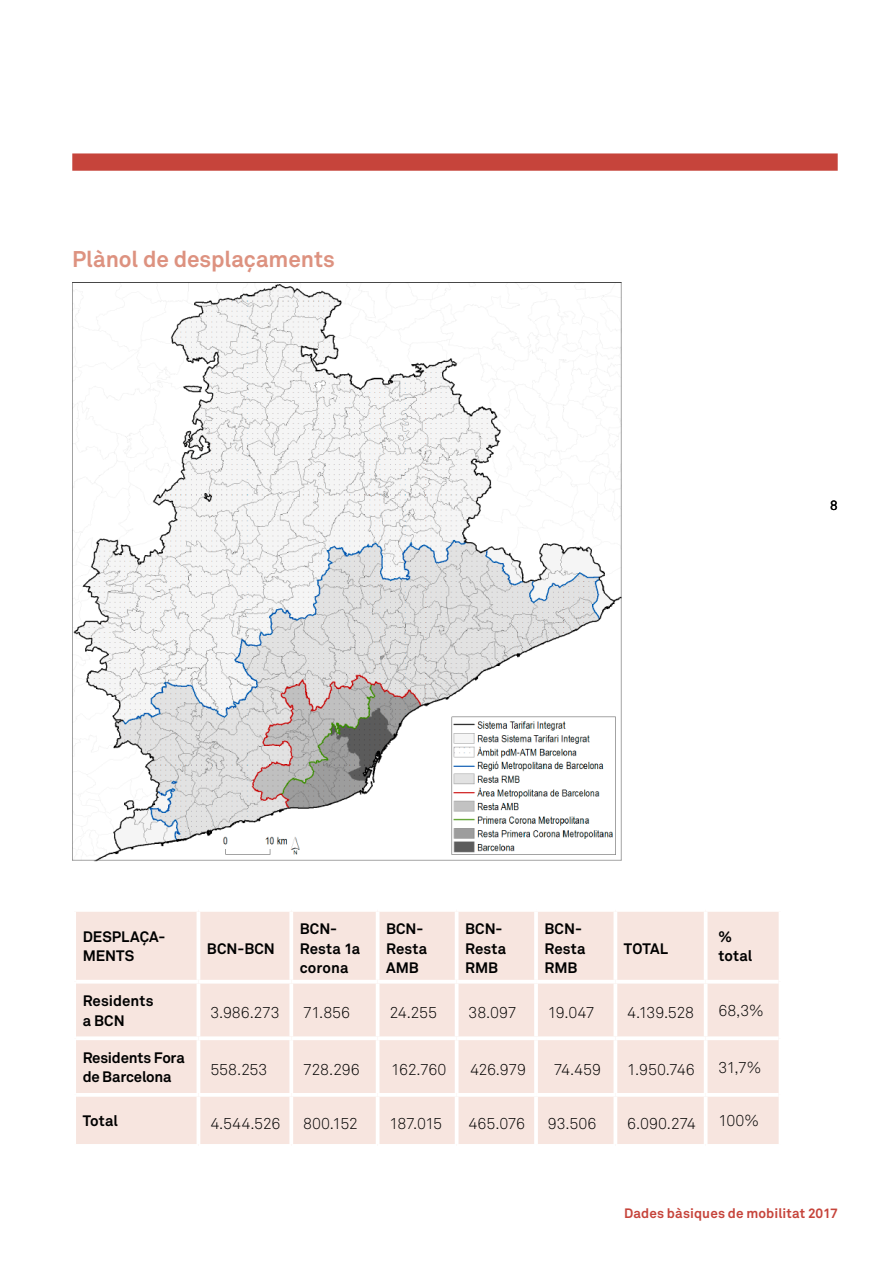
<style>
.page{position:relative;width:893px;height:1263px;background:#fff}
.page>*{position:absolute;margin:0;border:0;box-sizing:border-box;transform-origin:0 0}
.Subtítols{font:700 22.5px "Akkurat";letter-spacing:-.005em;color:#dd9280}
.PARAGRAF_TEXT{font:300 15.75px "Akkurat";letter-spacing:-.02em;color:#000}
.PARAGRAF_TEXT-2{font:700 15px/19.5px "Akkurat";color:#000}
.t1{font:700 13.5px "Akkurat";letter-spacing:.005em;color:#c6443b}
.t2{font:13.5px "Akkurat";color:#000}
</style>
<div class="page">
<div style="left:72px;top:153px;width:766px;height:18px;background:#c6443b"></div>
<div style="left:76px;top:912px;width:703px;height:232px;background:#f7e5df"></div>
<hr style="left:197px;top:912px;width:3px;height:68px;background:#fff">
<hr style="left:76px;top:980px;width:122px;height:3px;background:#fff">
<hr style="left:198px;top:980px;width:93px;height:3px;background:#fff">
<hr style="left:197px;top:983px;width:3px;height:53px;background:#fff">
<hr style="left:291px;top:980px;width:87px;height:3px;background:#fff">
<hr style="left:378px;top:980px;width:79px;height:3px;background:#fff">
<hr style="left:457px;top:980px;width:79px;height:3px;background:#fff">
<hr style="left:536px;top:980px;width:79px;height:3px;background:#fff">
<hr style="left:615px;top:980px;width:91px;height:3px;background:#fff">
<hr style="left:706px;top:980px;width:73px;height:3px;background:#fff">
<svg style="left:76px;top:1036px;width:122px;height:4px"></svg>
<svg style="left:198px;top:1036px;width:93px;height:4px"></svg>
<hr style="left:197px;top:1040px;width:3px;height:53px;background:#fff">
<svg style="left:291px;top:1036px;width:87px;height:4px"></svg>
<svg style="left:378px;top:1036px;width:79px;height:4px"></svg>
<svg style="left:457px;top:1036px;width:79px;height:4px"></svg>
<svg style="left:536px;top:1036px;width:79px;height:4px"></svg>
<svg style="left:615px;top:1036px;width:91px;height:4px"></svg>
<svg style="left:706px;top:1036px;width:73px;height:4px"></svg>
<hr style="left:76px;top:1093px;width:122px;height:4px;background:#fff">
<hr style="left:198px;top:1093px;width:93px;height:4px;background:#fff">
<hr style="left:197px;top:1097px;width:3px;height:47px;background:#fff">
<hr style="left:291px;top:1093px;width:87px;height:4px;background:#fff">
<hr style="left:378px;top:1093px;width:79px;height:4px;background:#fff">
<hr style="left:457px;top:1093px;width:79px;height:4px;background:#fff">
<hr style="left:536px;top:1093px;width:79px;height:4px;background:#fff">
<hr style="left:615px;top:1093px;width:91px;height:4px;background:#fff">
<hr style="left:706px;top:1093px;width:73px;height:4px;background:#fff">
<svg style="left:289px;top:912px;width:4px;height:68px"></svg>
<hr style="left:376px;top:912px;width:3px;height:68px;background:#fff">
<hr style="left:455px;top:912px;width:3px;height:68px;background:#fff">
<hr style="left:534px;top:912px;width:4px;height:68px;background:#fff">
<svg style="left:613px;top:912px;width:4px;height:68px"></svg>
<hr style="left:704px;top:912px;width:3px;height:68px;background:#fff">
<svg style="left:289px;top:983px;width:4px;height:53px"></svg>
<hr style="left:376px;top:983px;width:3px;height:53px;background:#fff">
<hr style="left:455px;top:983px;width:3px;height:53px;background:#fff">
<hr style="left:534px;top:983px;width:4px;height:53px;background:#fff">
<svg style="left:613px;top:983px;width:4px;height:53px"></svg>
<hr style="left:704px;top:983px;width:3px;height:53px;background:#fff">
<svg style="left:289px;top:1040px;width:4px;height:53px"></svg>
<hr style="left:376px;top:1040px;width:3px;height:53px;background:#fff">
<hr style="left:455px;top:1040px;width:3px;height:53px;background:#fff">
<hr style="left:534px;top:1040px;width:4px;height:53px;background:#fff">
<svg style="left:613px;top:1040px;width:4px;height:53px"></svg>
<hr style="left:704px;top:1040px;width:3px;height:53px;background:#fff">
<svg style="left:289px;top:1097px;width:4px;height:47px"></svg>
<hr style="left:376px;top:1097px;width:3px;height:47px;background:#fff">
<hr style="left:455px;top:1097px;width:3px;height:47px;background:#fff">
<hr style="left:534px;top:1097px;width:4px;height:47px;background:#fff">
<svg style="left:613px;top:1097px;width:4px;height:47px"></svg>
<hr style="left:704px;top:1097px;width:3px;height:47px;background:#fff">
<img style="left:72px;top:282px;width:550px;height:579px">
<p class="Subtítols" style="left:72px;top:245px;width:264px">Plànol de desplaçaments</p>
<p class="t2" style="left:830px;top:497px;width:9px">8</p>
<p class="PARAGRAF_TEXT-2" style="left:83px;top:927px;width:84px">DESPLAÇA-<br>MENTS</p>
<p class="PARAGRAF_TEXT-2" style="left:207px;top:939px;width:69px">BCN-BCN</p>
<p class="PARAGRAF_TEXT-2" style="left:300px;top:919px;width:62px">BCN-<br>Resta 1a corona</p>
<p class="PARAGRAF_TEXT-2" style="left:386px;top:919px;width:43px">BCN-<br>Resta<br>AMB</p>
<p class="PARAGRAF_TEXT-2" style="left:465px;top:919px;width:43px">BCN-<br>Resta<br>RMB</p>
<p class="PARAGRAF_TEXT-2" style="left:544px;top:919px;width:43px">BCN-<br>Resta<br>RMB</p>
<p class="PARAGRAF_TEXT-2" style="left:624px;top:939px;width:46px">TOTAL</p>
<p class="PARAGRAF_TEXT-2" style="left:718px;top:927px;width:35px">% total</p>
<p class="PARAGRAF_TEXT-2" style="left:83px;top:991px;width:72px">Residents a BCN</p>
<p class="PARAGRAF_TEXT" style="left:210px;top:1003px;width:71px">3.986.273</p>
<p class="PARAGRAF_TEXT" style="left:303px;top:1003px;width:48px">71.856</p>
<p class="PARAGRAF_TEXT" style="left:389px;top:1003px;width:49px">24.255</p>
<p class="PARAGRAF_TEXT" style="left:469px;top:1003px;width:50px">38.097</p>
<p class="PARAGRAF_TEXT" style="left:548px;top:1003px;width:48px">19.047</p>
<p class="PARAGRAF_TEXT" style="left:627px;top:1003px;width:68px">4.139.528</p>
<p class="PARAGRAF_TEXT" style="left:718px;top:1001px;width:47px">68,3%</p>
<p class="PARAGRAF_TEXT-2" style="left:83px;top:1048px;width:104px">Residents Fora de Barcelona</p>
<p class="PARAGRAF_TEXT" style="left:210px;top:1060px;width:59px">558.253</p>
<p class="PARAGRAF_TEXT" style="left:303px;top:1060px;width:58px">728.296</p>
<p class="PARAGRAF_TEXT" style="left:391px;top:1060px;width:57px">162.760</p>
<p class="PARAGRAF_TEXT" style="left:470px;top:1060px;width:57px">426.979</p>
<p class="PARAGRAF_TEXT" style="left:554px;top:1060px;width:49px">74.459</p>
<p class="PARAGRAF_TEXT" style="left:627px;top:1060px;width:69px">1.950.746</p>
<p class="PARAGRAF_TEXT" style="left:718px;top:1058px;width:45px">31,7%</p>
<p class="PARAGRAF_TEXT-2" style="left:83px;top:1111px;width:37px">Total</p>
<p class="PARAGRAF_TEXT" style="left:210px;top:1114px;width:71px">4.544.526</p>
<p class="PARAGRAF_TEXT" style="left:303px;top:1114px;width:56px">800.152</p>
<p class="PARAGRAF_TEXT" style="left:389px;top:1114px;width:54px">187.015</p>
<p class="PARAGRAF_TEXT" style="left:469px;top:1114px;width:58px">465.076</p>
<p class="PARAGRAF_TEXT" style="left:548px;top:1114px;width:50px">93.506</p>
<p class="PARAGRAF_TEXT" style="left:627px;top:1114px;width:70px">6.090.274</p>
<p class="PARAGRAF_TEXT" style="left:718px;top:1111px;width:42px">100%</p>
<p class="t1" style="left:624px;top:1205px;width:215px">Dades bàsiques de mobilitat 2017</p>
</div>
